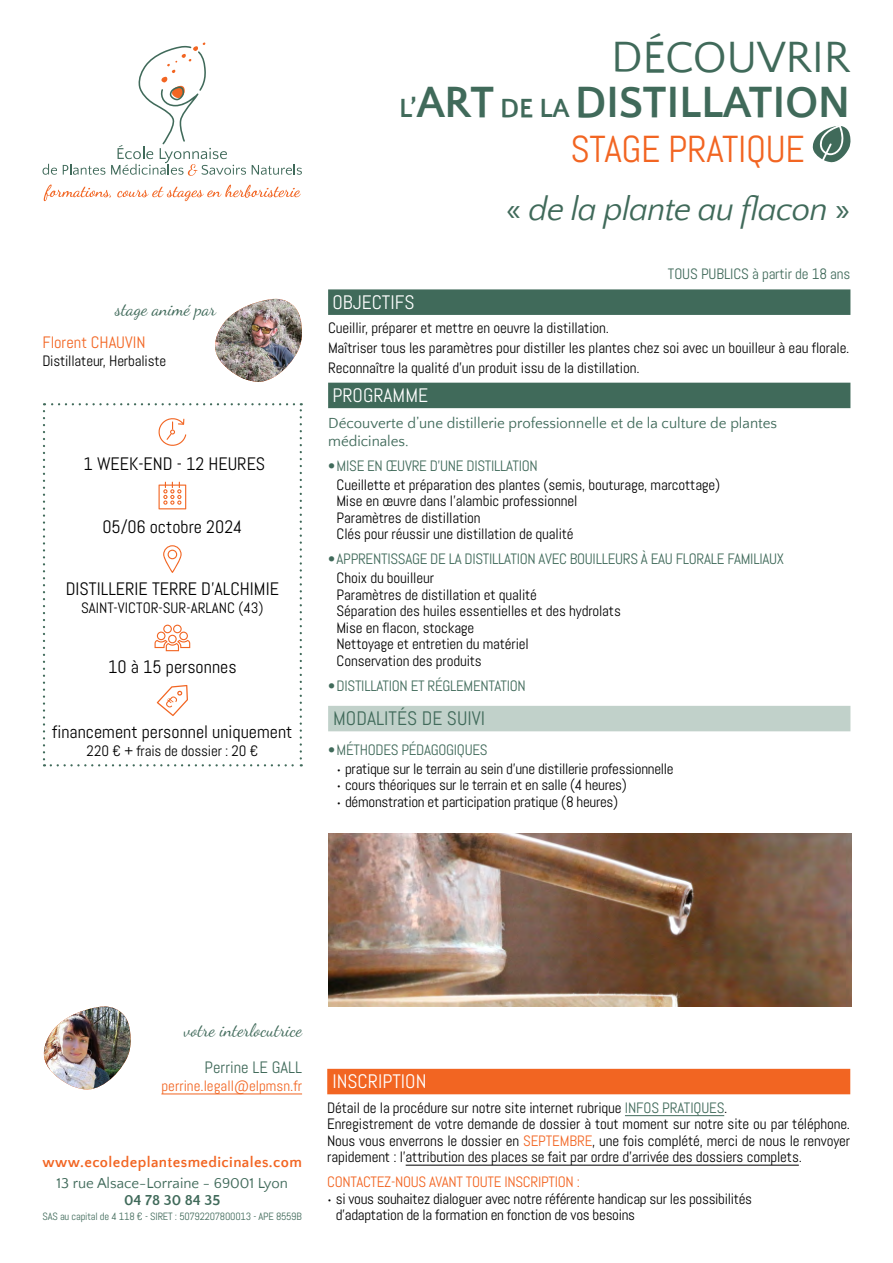
<style>
.page{position:relative;width:893px;height:1263px;background:#fff}
.page>*{position:absolute;margin:0;border:0;box-sizing:border-box;transform-origin:0 0}
.t1{font:700 45px/45px "Quattrocento Sans";letter-spacing:-.01em;color:#406a5a;text-align:right}
.t2{font:37.5px "Abel";letter-spacing:-.01em;color:#f26522}
.t3{font:italic 33px "Quattrocento Sans";letter-spacing:-.02em;color:#406a5a}
.t4{font:19.5px "Abel";color:#fff}
.t5{font:19.5px "Abel";color:#406a5a}
.t6{font:18px "Abel";color:#000}
.t7{font:18px "Dancing Script";color:#406a5a}
.t8{font:16.5px "Abel";color:#f26522}
.t9{font:16.5px "Abel";color:#406a5a}
.t10{font:15px/16.5px "Abel";letter-spacing:-.01em;color:#000}
.t11{font:15px "Abel";letter-spacing:-.02em;color:#406a5a}
.t12{font:15px/18px "Quattrocento Sans";color:#406a5a}
.t13{font:15px "Abel";color:#f26522}
.t14{font:15px "Abel";letter-spacing:-.02em;color:#f26522}
.t15{font:700 14.85px "Quattrocento Sans";letter-spacing:.03em;color:#f26522}
.t16{font:14.85px "Quattrocento Sans";color:#406a5a}
.t17{font:700 14.85px "Quattrocento Sans";color:#406a5a}
.t18{font:10.5px "Abel";letter-spacing:-.02em;color:#406a5a}
.s1{font-weight:400}
.s2{font-size:27px}
.s3{font-style:normal}
.s4{font-family:"Quattrocento Sans"}
.s5{color:#406a5a}
.s6{color:#f26522}
</style>
<div class="page">
<svg style="left:44px;top:185px;width:67px;height:16px"></svg>
<svg style="left:117px;top:185px;width:184px;height:16px"></svg>
<svg style="left:63px;top:164px;width:42px;height:11px"></svg>
<svg style="left:111px;top:43px;width:135px;height:133px"></svg>
<svg style="left:252px;top:164px;width:50px;height:11px"></svg>
<svg style="left:43px;top:164px;width:14px;height:11px"></svg>
<div style="left:328px;top:289px;width:522px;height:26px;background:#406a5a"></div>
<div style="left:328px;top:383px;width:522px;height:25px;background:#406a5a"></div>
<div style="left:328px;top:706px;width:522px;height:25px;background:#c1d1ca"></div>
<svg style="left:812px;top:126px;width:39px;height:37px"></svg>
<svg style="left:158px;top:418px;width:28px;height:28px"></svg>
<svg style="left:159px;top:482px;width:27px;height:27px"></svg>
<svg style="left:163px;top:545px;width:19px;height:28px"></svg>
<svg style="left:155px;top:625px;width:35px;height:26px"></svg>
<svg style="left:157px;top:685px;width:31px;height:31px"></svg>
<svg style="left:43px;top:411px;width:2px;height:355px"></svg>
<svg style="left:51px;top:764px;width:251px;height:2px"></svg>
<svg style="left:300px;top:403px;width:2px;height:355px"></svg>
<svg style="left:44px;top:403px;width:250px;height:2px"></svg>
<img style="left:328px;top:833px;width:523px;height:173px">
<hr style="left:161px;top:1094px;width:141px;height:1px;background:#f26522">
<img style="left:44px;top:1006px;width:87px;height:84px">
<img style="left:215px;top:299px;width:87px;height:83px">
<div style="left:327px;top:1069px;width:523px;height:25px;background:#f26522"></div>
<hr style="left:625px;top:1115px;width:99px;height:1px;background:#406a5a">
<hr style="left:406px;top:1165px;width:393px;height:1px;background:#000">
<p class="t7" style="left:115px;top:296px;width:102px">stage animé par</p>
<p class="t8" style="left:43px;top:332px;width:102px">Florent CHAUVIN</p>
<p class="t10" style="left:43px;top:353px;width:125px">Distillateur, Herbaliste</p>
<p class="t6" style="left:84px;top:452px;width:70px">1 WEEK-END</p>
<p class="t6" style="left:177px;top:452px;width:90px">- 12 HEURES</p>
<p class="t6" style="left:102px;top:515px;width:141px">05/06 octobre 2024</p>
<p class="t6" style="left:66px;top:577px;width:213px">DISTILLERIE TERRE D’ALCH IMIE</p>
<p class="t10" style="left:81px;top:599px;width:184px">SAINT-VICTOR-SUR-ARLAN C (43)</p>
<p class="t6" style="left:108px;top:655px;width:130px">10 à 15 personnes</p>
<p class="t6" style="left:52px;top:720px;width:242px">financement personnel uniquement</p>
<p class="t10" style="left:87px;top:742px;width:173px">220 € + frais de dossier : 20 €</p>
<h1 class="t1" style="left:399px;top:36px;width:453px"><span class="s1">Découvrir<br></span><span class="s2">l’</span>art <span class="s2">de la</span> distillation</h1>
<h2 class="t2" style="left:570px;top:125px;width:236px">stage prati que</h2>
<h3 class="t3" style="left:506px;top:192px;width:346px"><span class="s3">«</span> de la plante au flacon <span class="s3">»</span></h3>
<p class="t11" style="left:668px;top:265px;width:184px">TOUS PUBLICS à partir de 18 ans</p>
<h3 class="t4" style="left:332px;top:289px;width:81px">objecti fs</h3>
<p class="t10" style="left:328px;top:318px;width:523px;line-height:20px">Cueillir, préparer et mettre en oeuvre la distillation.<br>Maîtriser tous les paramètres pour distiller les plantes chez soi avec un bouilleur à eau florale.<br>Reconnaître la qualité d’un produit issu de la distillation.</p>
<h3 class="t4" style="left:332px;top:383px;width:97px">programme</h3>
<p class="t12" style="left:328px;top:415px;width:451px">Découverte d’une distillerie professionnelle et de la culture de plantes médicinales.</p>
<p class="t11" style="left:328px;top:457px;width:153px">• Mise en œuvre d’une distill</p>
<p class="t11" style="left:506px;top:457px;width:33px">atio n</p>
<p class="t10" style="left:337px;top:476px;width:385px">Cueillette et préparation des plantes (semis, bouturage, marcottage)<br>Mise en œuvre dans l’alambic professionnel<br>Paramètres de distillation<br>Clés pour réussir une distillation de qualité</p>
<p class="t11" style="left:328px;top:550px;width:17px">• Appr</p>
<p class="t11" style="left:366px;top:550px;width:113px">entissage de la distill</p>
<p class="t11" style="left:504px;top:550px;width:73px">atio n avec bouill</p>
<p class="t11" style="left:608px;top:550px;width:16px">eurs</p>
<p class="t11" style="left:641px;top:550px;width:145px">à eau florale familiaux</p>
<p class="t10" style="left:337px;top:570px;width:286px">Choix du bouilleur<br>Paramètres de distillation et qualité<br>Séparation des huiles essentielles et des hydrolats Mise en flacon, stockage<br>Nettoyage et entretien du matériel<br>Conservation des produits</p>
<p class="t11" style="left:328px;top:676px;width:16px">• Distill</p>
<p class="t11" style="left:376px;top:676px;width:151px">ation et réglem entation</p>
<h3 class="t5" style="left:333px;top:706px;width:150px">mo dalités de suivi</h3>
<p class="t11" style="left:328px;top:740px;width:159px">• Méthodes pédagogiques</p>
<p class="t10" style="left:337px;top:760px;width:339px"><span class="s4">•</span> pratique sur le terrain au sein d’une distillerie professionnelle</p>
<p class="t10" style="left:337px;top:777px;width:292px"><span class="s4">•</span> cours théoriques sur le terrain et en salle (4 heures)</p>
<p class="t10" style="left:337px;top:793px;width:283px"><span class="s4">•</span> démonstration et participation pratique (8 heures)</p>
<p class="t7" style="left:184px;top:1017px;width:120px">votre interlocutrice</p>
<p class="t9" style="left:205px;top:1057px;width:99px">Perrine LE GALL</p>
<p class="t13" style="left:161px;top:1076px;width:142px">perrine.legall@elpmsn.fr</p>
<p class="t15" style="left:43px;top:1154px;width:261px">www.ecoledeplantesmedicinales.com</p>
<p class="t16" style="left:56px;top:1175px;width:233px">13 rue Alsace-Lorraine - 69001 Lyon</p>
<p class="t17" style="left:124px;top:1193px;width:98px">04 78 30 84 35</p>
<p class="t18" style="left:43px;top:1210px;width:261px">SAS au capital de 4 118 € - SIRET : 50792207800013 - APE 8559B</p>
<h3 class="t4" style="left:332px;top:1069px;width:93px">INSCRIPTION</h3>
<p class="t10" style="left:327px;top:1099px;width:524px">Détail de la procédure sur notre site internet rubrique <span class="s5">INFOS PRATIQUES</span>.<br>Enregistrement de votre demande de dossier à tout moment sur notre site ou par téléphone.<br>Nous vous enverrons le dossier en <span class="s6">SEPTEMBRE</span>, une fois complété, merci de nous le renvoyer rapidement : l’attribution des places se fait par ordre d’arrivée des dossiers complets.</p>
<p class="t14" style="left:327px;top:1173px;width:84px">Contactez-nous</p>
<p class="t13" style="left:429px;top:1173px;width:45px">avant tout</p>
<p class="t13" style="left:494px;top:1173px;width:29px">e inscriptio</p>
<p class="t13" style="left:565px;top:1173px;width:16px">n :</p>
<p class="t10" style="left:336px;top:1190px;width:418px;text-indent:-9px"><span class="s4">•</span> si vous souhaitez dialoguer avec notre référente handicap sur les possibilités d’adaptation de la formation en fonction de vos besoins</p>
</div>
